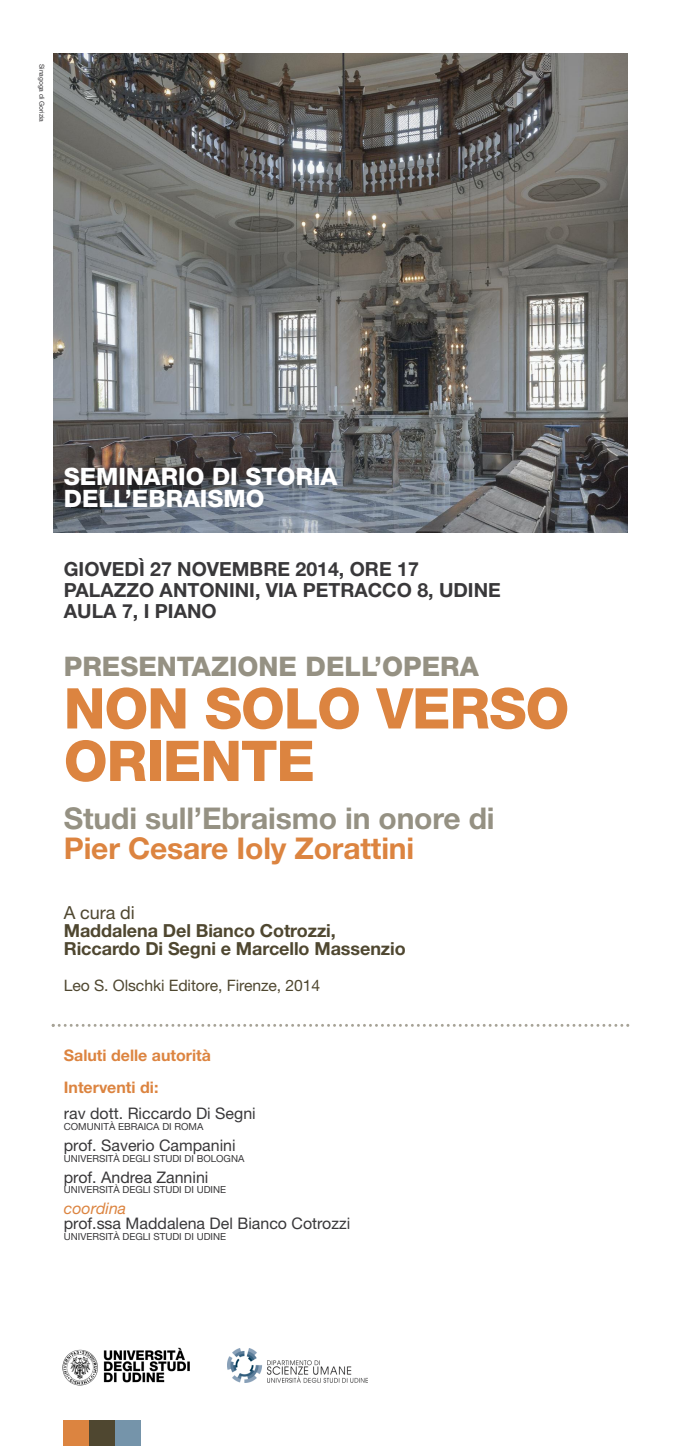
<style>
.page{position:relative;width:681px;height:1446px;background:#fff}
.page>*{position:absolute;margin:0;border:0;box-sizing:border-box;transform-origin:0 0}
.t1{font:800 56.25px/52.5px "Helvetica Neue";letter-spacing:-.02em;color:#dc8440}
.t2{font:700 30px "Helvetica Neue";letter-spacing:-.005em;color:#959183}
.t3{font:700 30px "Helvetica Neue";letter-spacing:-.005em;color:#dc8440}
.t4{font:800 27px "Helvetica Neue";color:#959183}
.t5{font:800 24px/22.5px "Helvetica Neue";color:#fff}
.t6{font:700 19.5px/21px "Helvetica Neue";color:#39383a}
.t7{font:700 18px/18px "Helvetica Neue";letter-spacing:-.005em;color:#4f4730}
.t8{font:18px "Helvetica Neue";letter-spacing:-.005em;color:#4f4730}
.t9{font:15.98px "Helvetica Neue";color:#39383a}
.t10{font:700 15.98px/31.9px "Helvetica Neue";color:#dc8440}
.t11{font:italic 15.98px "Helvetica Neue";color:#dc8440}
.t12{font:15.75px "Helvetica Neue";letter-spacing:-.005em;color:#4f4730}
.t13{font:9.75px "Helvetica Neue";color:#39383a}
.t14{font:6.75px "Helvetica Neue";letter-spacing:-.005em;color:#39383a}
</style>
<div class="page">
<div style="left:64px;top:1420px;width:25px;height:26px;background:#dc8440"></div>
<div style="left:89px;top:1420px;width:26px;height:26px;background:#4f4730"></div>
<div style="left:115px;top:1420px;width:25px;height:26px;background:#7594aa"></div>
<img style="left:228px;top:1348px;width:139px;height:34px">
<svg style="left:52px;top:1024px;width:577px;height:3px"></svg>
<img style="left:62px;top:1347px;width:128px;height:39px">
<img style="left:53px;top:53px;width:574px;height:479px">
<p class="t14" style="left:44px;top:64px;width:60px;rotate:90deg">Sinagoga di Gorizia</p>
<h3 class="t5" style="left:64px;top:467px;width:275px">SEMINARIO DI STORIA<br>DELL’EBRAISMO</h3>
<h3 class="t6" style="left:64px;top:560px;width:438px">GIOVEDÌ 27 NOVEMBRE 2014, ORE 17<br>PALAZZO ANTONINI, VIA PETRACCO 8, UDINE<br>AULA 7, I PIANO</h3>
<h3 class="t4" style="left:64px;top:657px;width:416px">PRESENTAZIONE DELL’OPERA</h3>
<h1 class="t1" style="left:64px;top:687px;width:507px">NON SOLO VERSO<br>ORIENTE</h1>
<h2 class="t2" style="left:64px;top:807px;width:432px">Studi sull’Ebraismo in onore di</h2>
<h2 class="t3" style="left:64px;top:837px;width:352px">Pier Cesare Ioly Zorattini</h2>
<h3 class="t8" style="left:64px;top:906px;width:72px">A cura di</h3>
<h3 class="t7" style="left:64px;top:923px;width:343px">Maddalena Del Bianco Cotrozzi,<br>Riccardo Di Segni e Marcello Massenzio</h3>
<h3 class="t12" style="left:64px;top:980px;width:258px">Leo S. Olschki Editore, Firenze, 2014</h3>
<h3 class="t10" style="left:64px;top:1041px;width:149px">Saluti delle autorità<br>Interventi di:</h3>
<h3 class="t9" style="left:64px;top:1108px;width:193px">rav dott. Riccardo Di Segni</h3>
<p class="t13" style="left:64px;top:1123px;width:141px">COMUNITÀ EBRAICA DI ROMA</p>
<h3 class="t9" style="left:64px;top:1139px;width:173px">prof. Saverio Campanini</h3>
<p class="t13" style="left:64px;top:1154px;width:182px">UNIVERSITÀ DEGLI STUDI DI BOLOGNA</p>
<h3 class="t9" style="left:64px;top:1171px;width:146px">prof. Andrea Zannini</h3>
<p class="t13" style="left:64px;top:1186px;width:164px">UNIVERSITÀ DEGLI STUDI DI UDINE</p>
<h3 class="t11" style="left:64px;top:1203px;width:64px">coordina</h3>
<h3 class="t9" style="left:64px;top:1217px;width:288px">prof.ssa Maddalena Del Bianco Cotrozzi</h3>
<p class="t13" style="left:64px;top:1232px;width:164px">UNIVERSITÀ DEGLI STUDI DI UDINE</p>
</div>
